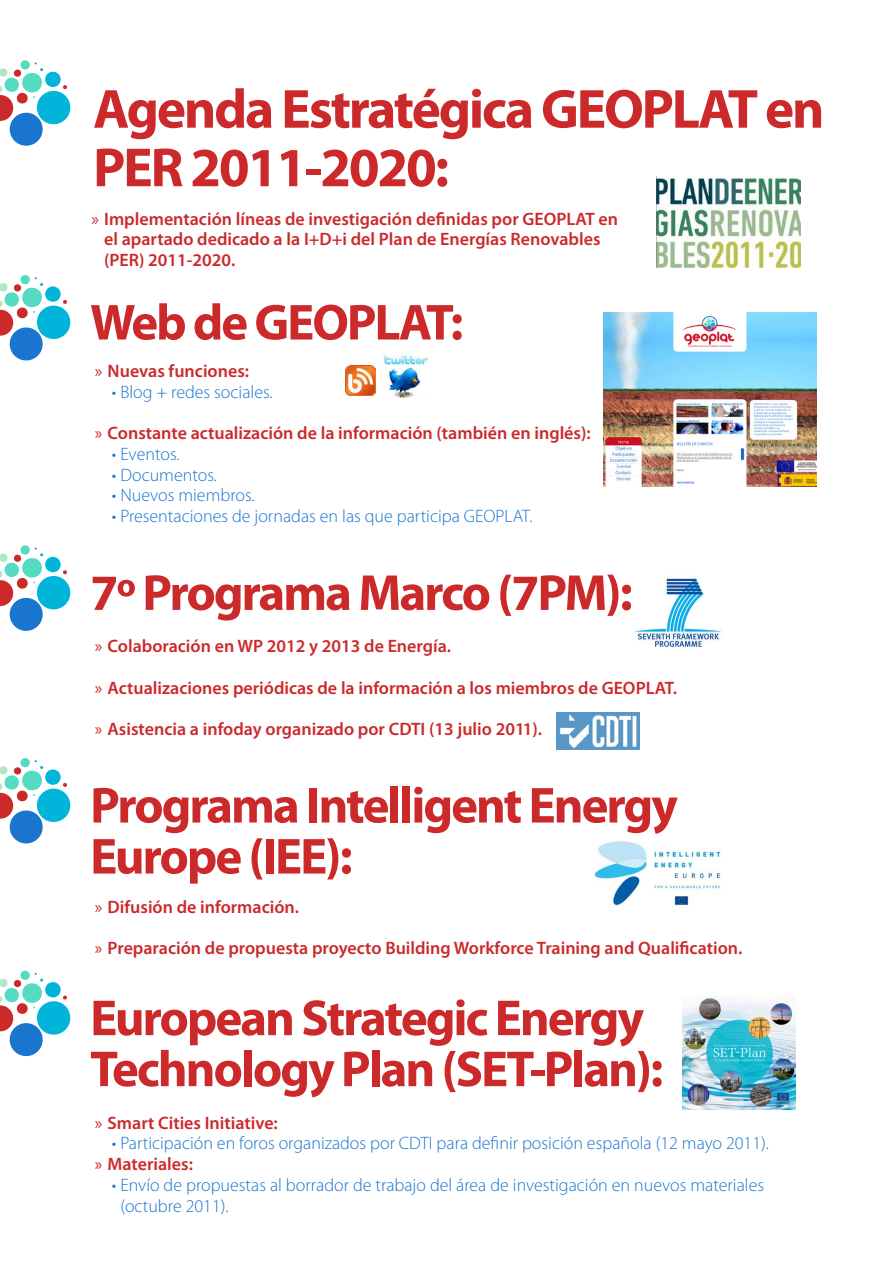
<style>
.page{position:relative;width:893px;height:1263px;background:#fff}
.page>*{position:absolute;margin:0;border:0;box-sizing:border-box;transform-origin:0 0}
.t1{font:700 55.5px/58.5px "Myriad Pro";letter-spacing:-.04em;color:#cc292b}
.t2{font:700 51px/51px "Myriad Pro";letter-spacing:-.04em;color:#cc292b}
.Estilo_de_párrafo_6{font:600 18px "Myriad Pro";color:#cc292b}
.Estilo_de_párrafo_3{font:300 18px/20.7px "Myriad Pro";color:#1a75cf}
.Estilo_de_párrafo_2{font:600 18px/20.7px "Myriad Pro";color:#cc292b}
.s1{font-weight:400}
</style>
<div class="page">
<svg style="left:0;top:60px;width:71px;height:86px"></svg>
<img style="left:657px;top:177px;width:143px;height:91px">
<svg style="left:0;top:275px;width:71px;height:86px"></svg>
<svg style="left:0;top:545px;width:71px;height:86px"></svg>
<svg style="left:0;top:758px;width:71px;height:86px"></svg>
<svg style="left:0;top:970px;width:71px;height:87px"></svg>
<img style="left:604px;top:313px;width:212px;height:173px">
<img style="left:364px;top:354px;width:64px;height:44px">
<img style="left:345px;top:365px;width:31px;height:30px">
<img style="left:557px;top:712px;width:83px;height:37px">
<img style="left:634px;top:576px;width:88px;height:71px">
<img style="left:594px;top:841px;width:127px;height:64px">
<img style="left:682px;top:998px;width:113px;height:111px">
<p class="t1" style="left:93px;top:80px;width:733px">Agenda Estratégica GEOPLAT en<br>PER 2011-2020:</p>
<p class="Estilo_de_párrafo_2" style="left:104px;top:208px;width:515px;text-indent:-13px"><span class="s1">»</span> Implementación líneas de investigación definidas por GEOPLAT en el apartado dedicado a la I+D+i del Plan de Energías Renovables (PER) 2011-2020.</p>
<p class="t2" style="left:90px;top:297px;width:375px">Web de GEOPLAT:</p>
<p class="Estilo_de_párrafo_6" style="left:95px;top:360px;width:156px"><span class="s1">»</span> Nuevas funciones:</p>
<p class="Estilo_de_párrafo_3" style="left:112px;top:382px;width:162px">• Blog + redes sociales.</p>
<p class="Estilo_de_párrafo_6" style="left:95px;top:422px;width:497px"><span class="s1">»</span> Constante actualización de la información (también en inglés):</p>
<p class="Estilo_de_párrafo_3" style="left:112px;top:444px;width:69px">• Eventos.</p>
<p class="Estilo_de_párrafo_3" style="left:112px;top:465px;width:107px">• Documentos.</p>
<p class="Estilo_de_párrafo_3" style="left:112px;top:485px;width:144px">• Nuevos miembros.</p>
<p class="Estilo_de_párrafo_3" style="left:112px;top:506px;width:422px">• Presentaciones de jornadas en las que participa GEOPLAT.</p>
<p class="t2" style="left:90px;top:568px;width:544px">7º Programa Marco (7PM):</p>
<p class="Estilo_de_párrafo_6" style="left:95px;top:635px;width:358px"><span class="s1">»</span> Colaboración en WP 2012 y 2013 de Energía.</p>
<p class="Estilo_de_párrafo_6" style="left:95px;top:676px;width:584px"><span class="s1">»</span> Actualizaciones periódicas de la información a los miembros de GEOPLAT.</p>
<p class="Estilo_de_párrafo_6" style="left:95px;top:718px;width:449px"><span class="s1">»</span> Asistencia a infoday organizado por CDTI (13 julio 2011).</p>
<p class="t2" style="left:90px;top:780px;width:589px">Programa Intelligent Energy<br>Europe (IEE):</p>
<p class="Estilo_de_párrafo_6" style="left:95px;top:895px;width:206px"><span class="s1">»</span> Difusión de información.</p>
<p class="Estilo_de_párrafo_6" style="left:95px;top:937px;width:649px"><span class="s1">»</span> Preparación de propuesta proyecto Building Workforce Training and Qualification.</p>
<p class="t2" style="left:90px;top:993px;width:575px">European Strategic Energy<br>Technology Plan (SET-Plan):</p>
<p class="Estilo_de_párrafo_6" style="left:95px;top:1111px;width:185px"><span class="s1">»</span> Smart Cities Initiative:</p>
<p class="Estilo_de_párrafo_3" style="left:112px;top:1133px;width:659px">• Participación en foros organizados por CDTI para definir posición española (12 mayo 2011).</p>
<p class="Estilo_de_párrafo_6" style="left:95px;top:1152px;width:100px"><span class="s1">»</span> Materiales:</p>
<p class="Estilo_de_párrafo_3" style="left:120px;top:1175px;width:645px;text-indent:-9px">• Envío de propuestas al borrador de trabajo del área de investigación en nuevos materiales (octubre 2011).</p>
</div>
